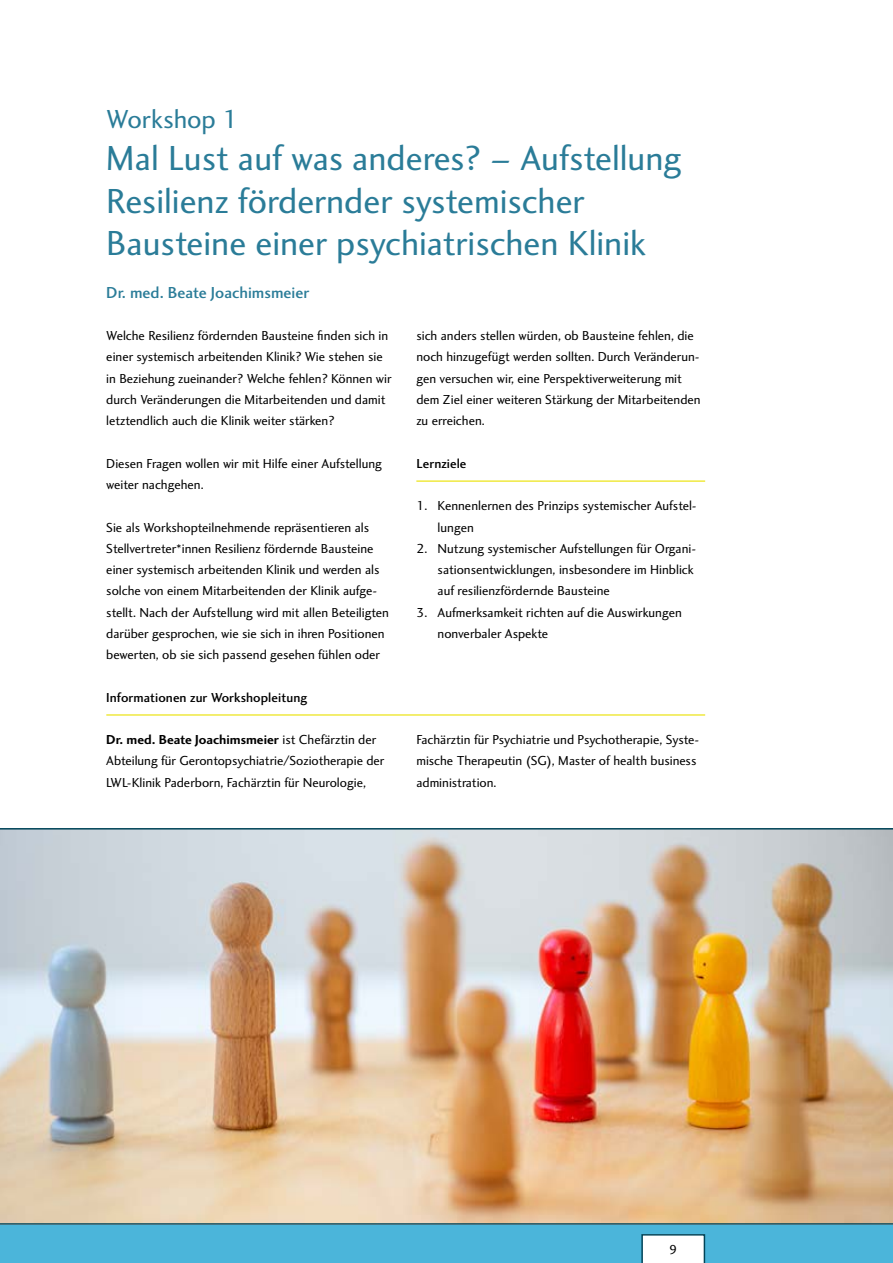
<style>
.page{position:relative;width:893px;height:1263px;background:#fff}
.page>*{position:absolute;margin:0;border:0;box-sizing:border-box;transform-origin:0 0}
.header1{font:36px/42.5px "Charlotte Sans Std";color:#2a7c98}
.Format{font:27px "Charlotte Sans Std";letter-spacing:-.005em;color:#2a7c98}
.head3{font:500 16.5px "Charlotte Sans Std";color:#2a7c98}
.fliesstext{font:13.5px/21.3px "Charlotte Sans Std";color:#000}
.fliesshead-2-spaltig{font:500 13.5px "Charlotte Sans Std";letter-spacing:.005em;color:#000}
.fließhead{font:500 13.5px "Charlotte Sans Std";letter-spacing:.005em;color:#000}
.s1{font-weight:700}
</style>
<div class="page">
<div style="left:0;top:1225px;width:893px;height:37px;background:#4bb5da"></div>
<svg style="left:641px;top:1234px;width:64px;height:29px;background:#e6ecef"></svg>
<hr style="left:416px;top:480px;width:289px;height:2px;background:#eae100">
<hr style="left:106px;top:714px;width:599px;height:1px;background:#eae100">
<img style="left:0;top:828px;width:893px;height:397px">
<p class="Format" style="left:106px;top:103px;width:134px">Workshop 1</p>
<p class="header1" style="left:106px;top:138px;width:576px">Mal Lust auf was anderes? – Aufstellung<br>Resilienz fördernder systemischer<br>Bausteine einer psychiatrischen Klinik</p>
<p class="head3" style="left:106px;top:283px;width:205px">Dr. med. Beate Joachimsmeier</p>
<p class="fliesstext" style="left:106px;top:325px;width:287px">Welche Resilienz fördernden Bausteine finden sich in einer systemisch arbeitenden Klinik? Wie stehen sie in Beziehung zueinander? Welche fehlen? Können wir durch Veränderungen die Mitarbeitenden und damit letztendlich auch die Klinik weiter stärken?</p>
<p class="fliesstext" style="left:106px;top:453px;width:277px">Diesen Fragen wollen wir mit Hilfe einer Aufstellung weiter nachgehen.</p>
<p class="fliesstext" style="left:106px;top:517px;width:284px">Sie als Workshopteilnehmende repräsentieren als Stellvertreter*innen Resilienz fördernde Bausteine einer systemisch arbeitenden Klinik und werden als solche von einem Mitarbeitenden der Klinik aufge&shy;stellt. Nach der Aufstellung wird mit allen Beteiligten darüber gesprochen, wie sie sich in ihren Positionen bewerten, ob sie sich passend gesehen fühlen oder</p>
<p class="fliesstext" style="left:416px;top:325px;width:286px">sich anders stellen würden, ob Bausteine fehlen, die noch hinzugefügt werden sollten. Durch Veränderun&shy;gen versuchen wir, eine Perspektiverweiterung mit dem Ziel einer weiteren Stärkung der Mitarbeitenden zu erreichen.</p>
<p class="fließhead" style="left:416px;top:456px;width:52px">Lernziele</p>
<p class="fliesstext" style="left:438px;top:495px;width:261px;text-indent:-21px">1. Kennenlernen des Prinzips systemischer Aufstel&shy;lungen</p>
<p class="fliesstext" style="left:438px;top:538px;width:260px;text-indent:-21px">2. Nutzung systemischer Aufstellungen für Organi&shy;sationsentwicklungen, insbesondere im Hinblick auf resilienzfördernde Bausteine</p>
<p class="fliesstext" style="left:438px;top:602px;width:246px;text-indent:-21px">3. Aufmerksamkeit richten auf die Auswirkungen nonverbaler Aspekte</p>
<p class="fliesshead-2-spaltig" style="left:106px;top:689px;width:202px">Informationen zur Workshopleitung</p>
<p class="fliesstext" style="left:106px;top:729px;width:280px"><span class="s1">Dr. med. Beate Joachimsmeier</span> ist Chefärztin der<br>Abteilung für Gerontopsychiatrie/Soziotherapie der<br>LWL-Klinik Paderborn, Fachärztin für Neurologie,</p>
<p class="fliesstext" style="left:416px;top:729px;width:284px">Fachärztin für Psychiatrie und Psychotherapie, Syste&shy;mische Therapeutin (SG), Master of health business administration.</p>
<p class="fliesstext" style="left:669px;top:1240px;width:10px">9</p>
</div>
